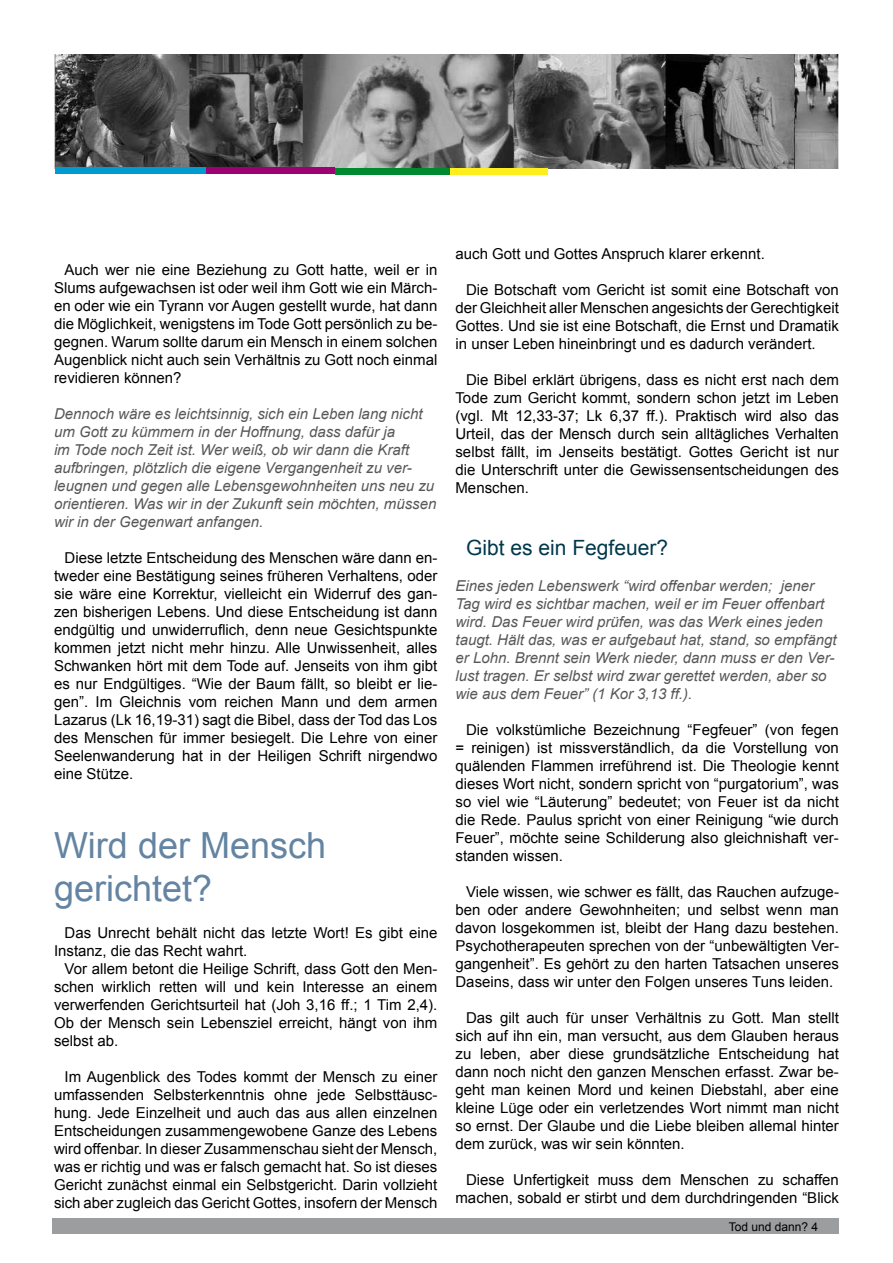
<style>
.page{position:relative;width:893px;height:1263px;background:#fff}
.page>*{position:absolute;margin:0;border:0;box-sizing:border-box;transform-origin:0 0}
.t1{font:36px/43.2px "Arial";color:#6384a2}
.t2{font:21px "Arial";color:#00384b}
.t3{font:15px/18px "Arial";color:#000;text-align:justify}
.t4{font:italic 15px/18px "Arial";color:#58585a}
.t5{font:12px "Arial";color:#000}
</style>
<div class="page">
<div style="left:52px;top:1218px;width:787px;height:16px;background:#9c9d9f"></div>
<img style="left:54px;top:54px;width:785px;height:114px">
<div style="left:55px;top:168px;width:151px;height:6px;background:#009ccf"></div>
<div style="left:206px;top:168px;width:129px;height:6px;background:#9f0072"></div>
<div style="left:335px;top:168px;width:116px;height:6px;background:#008a30"></div>
<div style="left:451px;top:168px;width:97px;height:6px;background:#ffee1d"></div>
<p class="t3" style="left:54px;top:261px;width:385px;text-indent:11px">Auch wer nie eine Beziehung zu Gott hatte, weil er in Slums aufgewachsen ist oder weil ihm Gott wie ein Märch&shy;en oder wie ein Tyrann vor Augen gestellt wurde, hat dann die Möglichkeit, wenigstens im Tode Gott persönlich zu be&shy;gegnen. Warum sollte darum ein Mensch in einem solchen Augenblick nicht auch sein Verhältnis zu Gott noch einmal revidieren können?</p>
<p class="t4" style="left:54px;top:405px;width:384px">Dennoch wäre es leichtsinnig, sich ein Leben lang nicht um Gott zu kümmern in der Hoffnung, dass dafür ja<br>im Tode noch Zeit ist. Wer weiß, ob wir dann die Kraft aufbringen, plötzlich die eigene Vergangenheit zu ver&shy;leugnen und gegen alle Lebensgewohnheiten uns neu zu orientieren. Was wir in der Zukunft sein möchten, müssen wir in der Gegenwart anfangen.</p>
<p class="t3" style="left:54px;top:549px;width:385px;text-indent:11px">Diese letzte Entscheidung des Menschen wäre dann en&shy;tweder eine Bestätigung seines früheren Verhaltens, oder sie wäre eine Korrektur, vielleicht ein Widerruf des gan&shy;zen bisherigen Lebens. Und diese Entscheidung ist dann endgültig und unwiderruflich, denn neue Gesichtspunkte kommen jetzt nicht mehr hinzu. Alle Unwissenheit, alles Schwanken hört mit dem Tode auf. Jenseits von ihm gibt es nur Endgültiges. “Wie der Baum fällt, so bleibt er lie&shy;gen”. Im Gleichnis vom reichen Mann und dem armen Lazarus (Lk 16,19-31) sagt die Bibel, dass der Tod das Los des Menschen für immer besiegelt. Die Lehre von einer Seelenwanderung hat in der Heiligen Schrift nirgendwo eine Stütze.</p>
<h1 class="t1" style="left:54px;top:824px;width:274px">Wird der Mensch gerichtet?</h1>
<p class="t3" style="left:54px;top:923px;width:385px;text-indent:11px">Das Unrecht behält nicht das letzte Wort! Es gibt eine<br>Instanz, die das Recht wahrt.</p>
<p class="t3" style="left:54px;top:959px;width:385px;text-indent:11px">Vor allem betont die Heilige Schrift, dass Gott den Men&shy;schen wirklich retten will und kein Interesse an einem verwerfenden Gerichtsurteil hat (Joh 3,16 ff.; 1 Tim 2,4).<br>Ob der Mensch sein Lebensziel erreicht, hängt von ihm selbst ab.</p>
<p class="t3" style="left:54px;top:1067px;width:385px;text-indent:11px">Im Augenblick des Todes kommt der Mensch zu einer umfassenden Selbsterkenntnis ohne jede Selbsttäusc&shy;hung. Jede Einzelheit und auch das aus allen einzelnen Entscheidungen zusammengewobene Ganze des Lebens wird offenbar. In dieser Zusammenschau sieht der Mensch, was er richtig und was er falsch gemacht hat. So ist dieses Gericht zunächst einmal ein Selbstgericht. Darin vollzieht sich aber zugleich das Gericht Gottes, insofern der Mensch</p>
<p class="t3" style="left:455px;top:245px;width:311px">auch Gott und Gottes Anspruch klarer erkennt.</p>
<p class="t3" style="left:455px;top:281px;width:385px;text-indent:11px">Die Botschaft vom Gericht ist somit eine Botschaft von der Gleichheit aller Menschen angesichts der Gerechtigkeit Gottes. Und sie ist eine Botschaft, die Ernst und Dramatik in unser Leben hineinbringt und es dadurch verändert.</p>
<p class="t3" style="left:455px;top:371px;width:385px;text-indent:11px">Die Bibel erklärt übrigens, dass es nicht erst nach dem Tode zum Gericht kommt, sondern schon jetzt im Leben (vgl. Mt 12,33-37; Lk 6,37 ff.). Praktisch wird also das Urteil, das der Mensch durch sein alltägliches Verhalten selbst fällt, im Jenseits bestätigt. Gottes Gericht ist nur die Unterschrift unter die Gewissensentscheidungen des Menschen.</p>
<h2 class="t2" style="left:466px;top:533px;width:203px">Gibt es ein Fegfeuer?</h2>
<p class="t4" style="left:455px;top:576px;width:383px">Eines jeden Lebenswerk “wird offenbar werden; jener Tag wird es sichtbar machen, weil er im Feuer offenbart wird. Das Feuer wird prüfen, was das Werk eines jeden taugt. Hält das, was er aufgebaut hat, stand, so empfängt er Lohn. Brennt sein Werk nieder, dann muss er den Ver&shy;lust tragen. Er selbst wird zwar gerettet werden, aber so wie aus dem Feuer” (1 Kor 3,13 ff.).</p>
<p class="t3" style="left:455px;top:720px;width:385px;text-indent:11px">Die volkstümliche Bezeichnung “Fegfeuer” (von fegen = reinigen) ist missverständlich, da die Vorstellung von quälenden Flammen irreführend ist. Die Theologie kennt dieses Wort nicht, sondern spricht von “purgatorium”, was so viel wie “Läuterung” bedeutet; von Feuer ist da nicht die Rede. Paulus spricht von einer Reinigung “wie durch Feuer”, möchte seine Schilderung also gleichnishaft ver&shy;standen wissen.</p>
<p class="t3" style="left:455px;top:882px;width:385px;text-indent:11px">Viele wissen, wie schwer es fällt, das Rauchen aufzuge&shy;ben oder andere Gewohnheiten; und selbst wenn man davon losgekommen ist, bleibt der Hang dazu bestehen.<br>Psychotherapeuten sprechen von der “unbewältigten Ver&shy;gangenheit”. Es gehört zu den harten Tatsachen unseres Daseins, dass wir unter den Folgen unseres Tuns leiden.</p>
<p class="t3" style="left:455px;top:1008px;width:385px;text-indent:11px">Das gilt auch für unser Verhältnis zu Gott. Man stellt sich auf ihn ein, man versucht, aus dem Glauben heraus zu leben, aber diese grundsätzliche Entscheidung hat dann noch nicht den ganzen Menschen erfasst. Zwar be&shy;geht man keinen Mord und keinen Diebstahl, aber eine kleine Lüge oder ein verletzendes Wort nimmt man nicht so ernst. Der Glaube und die Liebe bleiben allemal hinter dem zurück, was wir sein könnten.</p>
<p class="t3" style="left:455px;top:1170px;width:385px;text-align:right">Diese Unfertigkeit muss dem Menschen zu schaffen machen, sobald er stirbt und dem durchdringenden “Blick</p>
<p class="t5" style="left:729px;top:1218px;width:91px">Tod und dann? 4</p>
</div>
